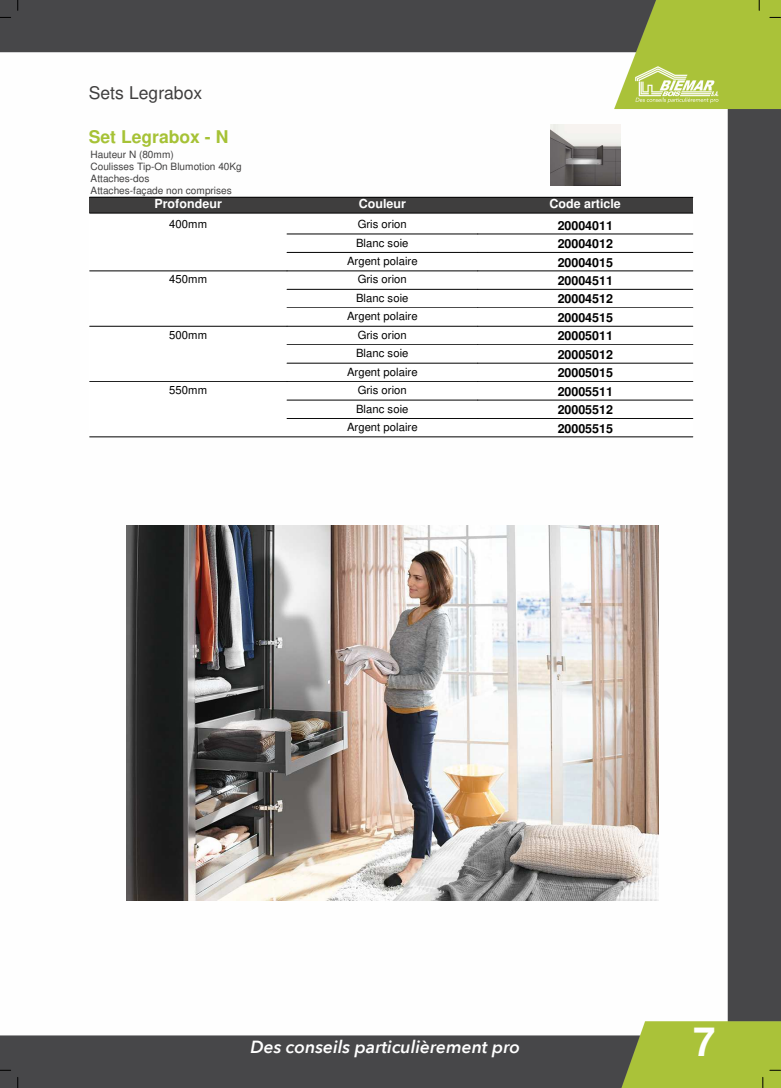
<style>
.page{position:relative;width:781px;height:1088px;background:#fff}
.page>*{position:absolute;margin:0;border:0;box-sizing:border-box;transform-origin:0 0}
.t1{font:700 40px "Helvetica";color:#fff}
.t2{font:italic 500 17.5px "Avenir Next";color:#fff}
.t3{font:700 17.5px "Helvetica";color:#a6c236}
.t4{font:17.5px "Helvetica";color:#3f3e3e}
.t5{font:700 12.5px "Helvetica";color:#000}
.t6{font:700 12.5px "Helvetica";color:#fff}
.t7{font:11.25px "Helvetica";letter-spacing:.005em;color:#000}
.t8{font:10px/12px "Helvetica";letter-spacing:-.005em;color:#3f3e3e}
</style>
<div class="page">
<img style="left:0;top:0;width:780px;height:1088px">
<img style="left:549px;top:124px;width:71px;height:62px">
<div style="left:90px;top:197px;width:602px;height:16px;background:#3f3e3e"></div>
<div style="left:90px;top:215px;width:602px;height:18px;background:#fff"></div>
<hr style="left:90px;top:233px;width:602px;height:1px;background:#fff">
<hr style="left:287px;top:234px;width:190px;height:1px;background:#000">
<hr style="left:477px;top:234px;width:215px;height:1px;background:#000">
<div style="left:90px;top:235px;width:602px;height:16px;background:#fff"></div>
<hr style="left:90px;top:251px;width:602px;height:1px;background:#fff">
<hr style="left:287px;top:252px;width:190px;height:1px;background:#000">
<hr style="left:477px;top:252px;width:215px;height:1px;background:#000">
<div style="left:90px;top:253px;width:602px;height:17px;background:#fff"></div>
<hr style="left:90px;top:270px;width:602px;height:1px;background:#fff">
<hr style="left:90px;top:271px;width:197px;height:1px;background:#000">
<hr style="left:287px;top:271px;width:190px;height:1px;background:#000">
<hr style="left:477px;top:271px;width:215px;height:1px;background:#000">
<div style="left:90px;top:272px;width:602px;height:16px;background:#fff"></div>
<hr style="left:90px;top:288px;width:602px;height:1px;background:#fff">
<hr style="left:287px;top:289px;width:190px;height:1px;background:#000">
<hr style="left:477px;top:289px;width:215px;height:1px;background:#000">
<div style="left:90px;top:290px;width:602px;height:17px;background:#fff"></div>
<hr style="left:90px;top:307px;width:602px;height:1px;background:#fff">
<hr style="left:287px;top:307px;width:190px;height:1px;background:#000">
<hr style="left:477px;top:307px;width:215px;height:1px;background:#000">
<div style="left:90px;top:309px;width:602px;height:16px;background:#fff"></div>
<hr style="left:90px;top:325px;width:602px;height:1px;background:#fff">
<hr style="left:90px;top:326px;width:197px;height:1px;background:#000">
<hr style="left:287px;top:326px;width:190px;height:1px;background:#000">
<hr style="left:477px;top:326px;width:215px;height:1px;background:#000">
<div style="left:90px;top:327px;width:602px;height:17px;background:#fff"></div>
<hr style="left:90px;top:344px;width:602px;height:1px;background:#fff">
<hr style="left:287px;top:344px;width:190px;height:1px;background:#000">
<hr style="left:477px;top:344px;width:215px;height:1px;background:#000">
<div style="left:90px;top:345px;width:602px;height:17px;background:#fff"></div>
<hr style="left:90px;top:362px;width:602px;height:1px;background:#fff">
<hr style="left:287px;top:363px;width:190px;height:1px;background:#000">
<hr style="left:477px;top:363px;width:215px;height:1px;background:#000">
<div style="left:90px;top:364px;width:602px;height:16px;background:#fff"></div>
<hr style="left:90px;top:380px;width:602px;height:1px;background:#fff">
<hr style="left:90px;top:381px;width:197px;height:1px;background:#000">
<hr style="left:287px;top:381px;width:190px;height:1px;background:#000">
<hr style="left:477px;top:381px;width:215px;height:1px;background:#000">
<div style="left:90px;top:382px;width:602px;height:17px;background:#fff"></div>
<hr style="left:90px;top:399px;width:602px;height:1px;background:#fff">
<hr style="left:287px;top:400px;width:190px;height:1px;background:#000">
<hr style="left:477px;top:400px;width:215px;height:1px;background:#000">
<div style="left:90px;top:401px;width:602px;height:16px;background:#fff"></div>
<hr style="left:90px;top:417px;width:602px;height:2px;background:#fff">
<hr style="left:287px;top:418px;width:190px;height:1px;background:#000">
<hr style="left:477px;top:418px;width:215px;height:1px;background:#000">
<div style="left:90px;top:419px;width:602px;height:17px;background:#fff"></div>
<hr style="left:90px;top:436px;width:602px;height:1px;background:#000">
<hr style="left:90px;top:197px;width:602px;height:1px;background:#000">
<hr style="left:90px;top:213px;width:602px;height:1px;background:#000">
<img style="left:126px;top:525px;width:531px;height:375px">
<p class="t4" style="left:89px;top:86px;width:115px">Sets Legrabox</p>
<p class="t3" style="left:89px;top:129px;width:141px">Set Legrabox - N</p>
<p class="t8" style="left:90px;top:149px;width:153px">Hauteur N (80mm)<br>Coulisses Tip-On Blumotion 40Kg<br>Attaches-dos<br>Attaches-façade non comprises</p>
<p class="t6" style="left:154px;top:198px;width:69px">Profondeur</p>
<p class="t6" style="left:358px;top:198px;width:49px">Couleur</p>
<p class="t6" style="left:549px;top:198px;width:73px">Code article</p>
<p class="t7" style="left:169px;top:220px;width:39px">400mm</p>
<p class="t7" style="left:357px;top:220px;width:51px">Gris orion</p>
<p class="t5" style="left:557px;top:220px;width:57px">20004011</p>
<p class="t7" style="left:356px;top:238px;width:54px">Blanc soie</p>
<p class="t5" style="left:557px;top:239px;width:57px">20004012</p>
<p class="t7" style="left:347px;top:257px;width:72px">Argent polaire</p>
<p class="t5" style="left:557px;top:257px;width:57px">20004015</p>
<p class="t7" style="left:169px;top:275px;width:39px">450mm</p>
<p class="t7" style="left:357px;top:275px;width:51px">Gris orion</p>
<p class="t5" style="left:557px;top:275px;width:57px">20004511</p>
<p class="t7" style="left:356px;top:293px;width:54px">Blanc soie</p>
<p class="t5" style="left:557px;top:294px;width:57px">20004512</p>
<p class="t7" style="left:347px;top:312px;width:72px">Argent polaire</p>
<p class="t5" style="left:557px;top:312px;width:57px">20004515</p>
<p class="t7" style="left:169px;top:330px;width:39px">500mm</p>
<p class="t7" style="left:357px;top:330px;width:51px">Gris orion</p>
<p class="t5" style="left:557px;top:331px;width:57px">20005011</p>
<p class="t7" style="left:356px;top:349px;width:54px">Blanc soie</p>
<p class="t5" style="left:557px;top:349px;width:57px">20005012</p>
<p class="t7" style="left:347px;top:367px;width:72px">Argent polaire</p>
<p class="t5" style="left:557px;top:368px;width:57px">20005015</p>
<p class="t7" style="left:169px;top:386px;width:39px">550mm</p>
<p class="t7" style="left:357px;top:386px;width:51px">Gris orion</p>
<p class="t5" style="left:557px;top:386px;width:57px">20005511</p>
<p class="t7" style="left:356px;top:404px;width:54px">Blanc soie</p>
<p class="t5" style="left:557px;top:405px;width:57px">20005512</p>
<p class="t7" style="left:347px;top:423px;width:72px">Argent polaire</p>
<p class="t5" style="left:557px;top:423px;width:57px">20005515</p>
<p class="t2" style="left:250px;top:1032px;width:271px">Des conseils particulièrement pro</p>
<p class="t1" style="left:692px;top:1025px;width:24px">7</p>
</div>
